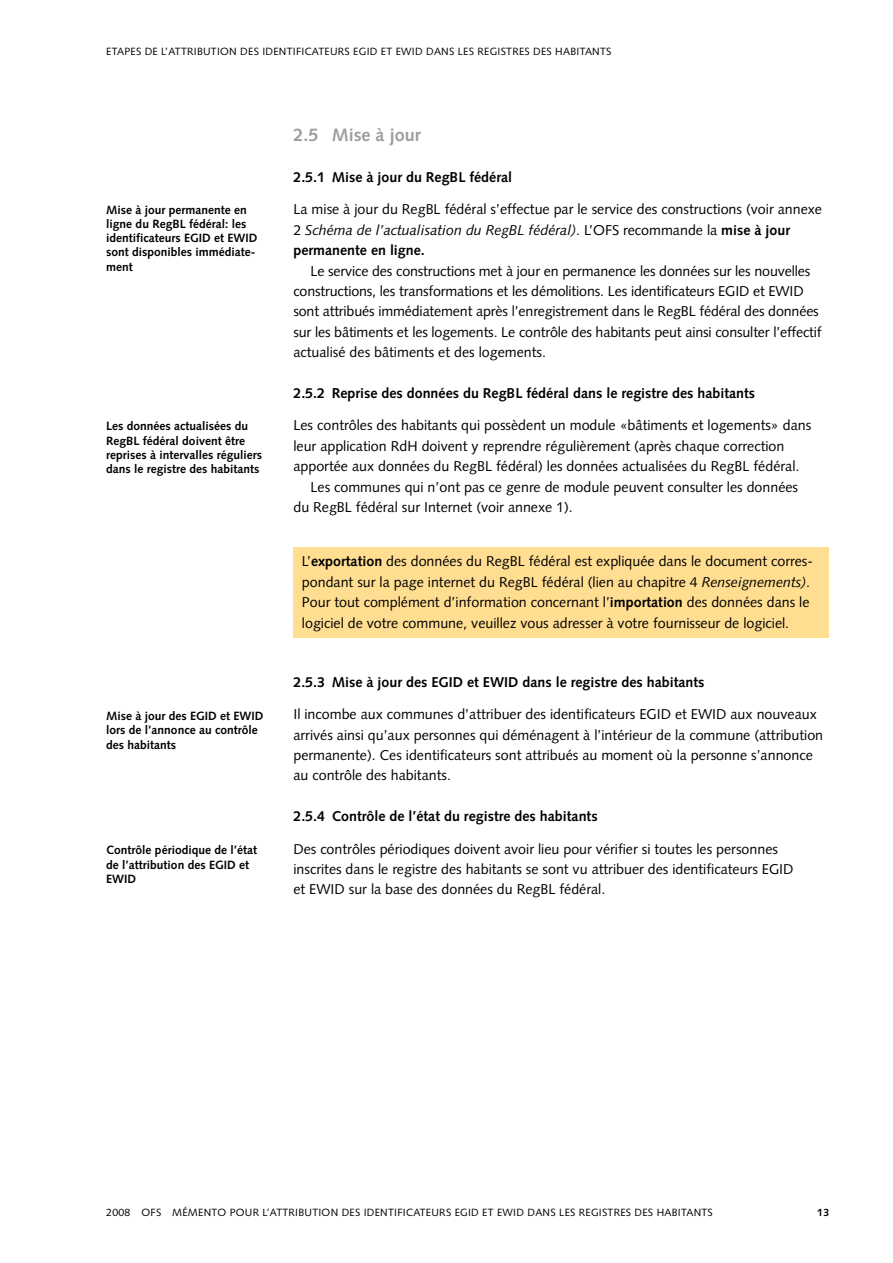
<style>
.page{position:relative;width:893px;height:1263px;background:#fff}
.page>*{position:absolute;margin:0;border:0;box-sizing:border-box;transform-origin:0 0}
.t1{font:700 18px "Syntax";color:#9c9d9f}
.t2{font:14.25px/20.4px "Syntax";color:#000}
.t3{font:700 14.25px "Syntax";color:#000}
.t4{font:700 12px/14.2px "Syntax";color:#000}
.t5{font:10.5px "Syntax";letter-spacing:.025em;color:#000}
.t6{font:700 10.5px "Syntax";color:#000}
.s1{font-style:italic}
.s2{font-weight:700}
</style>
<div class="page">
<div style="left:293px;top:547px;width:536px;height:91px;background:#ffde92"></div>
<p class="t5" style="left:106px;top:45px;width:13px">Etapes</p>
<p class="t5" style="left:145px;top:45px;width:74px">de l’attrib ution</p>
<p class="t5" style="left:240px;top:45px;width:7px">des</p>
<p class="t5" style="left:262px;top:45px;width:7px">identificate</p>
<p class="t5" style="left:330px;top:45px;width:104px">urs EGID et EWID dans</p>
<p class="t5" style="left:458px;top:45px;width:6px">les</p>
<p class="t5" style="left:477px;top:45px;width:14px">regist</p>
<p class="t5" style="left:512px;top:45px;width:28px">res des</p>
<p class="t5" style="left:555px;top:45px;width:8px">habitants</p>
<p class="t4" style="left:106px;top:202px;width:153px">Mise à jour permanente en ligne du RegBL fédéral: les identificateurs EGID et EWID sont disponibles immédiate&shy;ment</p>
<p class="t4" style="left:106px;top:419px;width:157px">Les données actualisées du<br>RegBL fédéral doivent être reprises à intervalles réguliers dans le registre des habitants</p>
<p class="t4" style="left:106px;top:709px;width:159px">Mise à jour des EGID et EWID lors de l’annonce au contrôle des habitants</p>
<p class="t4" style="left:106px;top:843px;width:152px">Contrôle périodique de l’état de l’attribution des EGID et<br>EWID</p>
<p class="t1" style="left:293px;top:125px;width:129px">2.5 Mise à jour</p>
<p class="t3" style="left:293px;top:169px;width:220px">2.5.1 Mise à jour du RegBL fédéral</p>
<p class="t2" style="left:293px;top:199px;width:530px">La mise à jour du RegBL fédéral s’effectue par le service des constructions (voir annexe<br>2 <span class="s1">Schéma de l’actualisation du RegBL fédéral)</span>. L’OFS recommande la <span class="s2">mise à jour permanente en ligne.</span></p>
<p class="t2" style="left:293px;top:260px;width:530px;text-indent:17px">Le service des constructions met à jour en permanence les données sur les nouvelles constructions, les transformations et les démolitions. Les identificateurs EGID et EWID sont attribués immédiatement après l’enregistrement dans le RegBL fédéral des données sur les bâtiments et les logements. Le contrôle des habitants peut ainsi consulter l’effectif actualisé des bâtiments et des logements.</p>
<p class="t3" style="left:293px;top:385px;width:463px">2.5.2 Reprise des données du RegBL fédéral dans le registre des habitants</p>
<p class="t2" style="left:293px;top:415px;width:519px">Les contrôles des habitants qui possèdent un module «bâtiments et logements» dans</p>
<p class="t2" style="left:293px;top:436px;width:492px">leur application RdH doivent y reprendre régulièrement (après chaque correction</p>
<p class="t2" style="left:293px;top:456px;width:508px">apportée aux données du RegBL fédéral) les données actualisées du RegBL fédéral.</p>
<p class="t2" style="left:310px;top:476px;width:489px">Les communes qui n’ont pas ce genre de module peuvent consulter les données</p>
<p class="t2" style="left:293px;top:497px;width:281px">du RegBL fédéral sur Internet (voir annexe 1).</p>
<p class="t2" style="left:302px;top:551px;width:513px">L’<span class="s2">exportation</span> des données du RegBL fédéral est expliquée dans le document corres&shy;pondant sur la page internet du RegBL fédéral (lien au chapitre 4 <span class="s1">Renseignements)</span>.<br>Pour tout complément d’information concernant l’<span class="s2">importation</span> des données dans le logiciel de votre commune, veuillez vous adresser à votre fournisseur de logiciel.</p>
<p class="t3" style="left:293px;top:674px;width:413px">2.5.3 Mise à jour des EGID et EWID dans le registre des habitants</p>
<p class="t2" style="left:293px;top:704px;width:531px">Il incombe aux communes d’attribuer des identificateurs EGID et EWID aux nouveaux arrivés ainsi qu’aux personnes qui déménagent à l’intérieur de la commune (attribution permanente). Ces identificateurs sont attribués au moment où la personne s’annonce au contrôle des habitants.</p>
<p class="t3" style="left:293px;top:808px;width:306px">2.5.4 Contrôle de l’état du registre des habitants</p>
<p class="t2" style="left:293px;top:838px;width:502px">Des contrôles périodiques doivent avoir lieu pour vérifier si toutes les personnes inscrites dans le registre des habitants se sont vu attribuer des identificateurs EGID et EWID sur la base des données du RegBL fédéral.</p>
<p class="t5" style="left:106px;top:1206px;width:91px">2008 OFS Mémento</p>
<p class="t5" style="left:230px;top:1206px;width:90px">po ur l’attrib ution</p>
<p class="t5" style="left:342px;top:1206px;width:7px">des</p>
<p class="t5" style="left:364px;top:1206px;width:7px">identificate</p>
<p class="t5" style="left:431px;top:1206px;width:104px">urs EGID et EWID dans</p>
<p class="t5" style="left:559px;top:1206px;width:6px">les</p>
<p class="t5" style="left:579px;top:1206px;width:14px">regist</p>
<p class="t5" style="left:614px;top:1206px;width:28px">res des</p>
<p class="t5" style="left:657px;top:1206px;width:8px">habitants</p>
<p class="t6" style="left:817px;top:1206px;width:13px">13</p>
</div>
